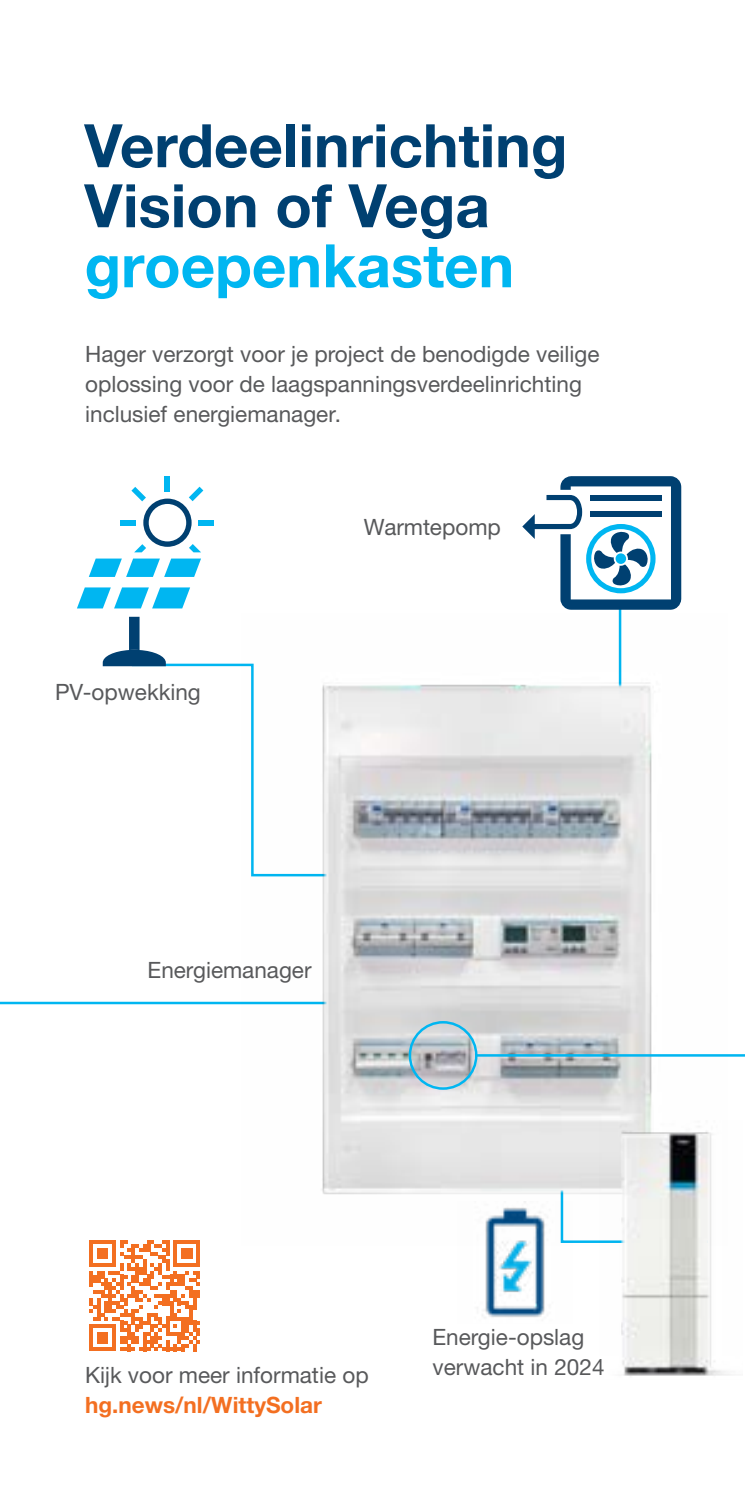
<style>
.page{position:relative;width:745px;height:1489px;background:#fff}
.page>*{position:absolute;margin:0;border:0;box-sizing:border-box;transform-origin:0 0}
.t1{font:700 60px/60px "Helvetica Neue LTW1 G";color:#004071}
.t2{font:700 60px "Helvetica Neue LTW1 G";color:#00b6f1}
.t3{font:22.5px/30px "Helvetica Neue LTW1 G";color:#58595b}
.t4{font:700 22.5px "Helvetica Neue LTW1 G";color:#f36f21}
</style>
<div class="page">
<svg style="left:0;top:1001px;width:241px;height:4px"></svg>
<svg style="left:129px;top:663px;width:112px;height:4px"></svg>
<img style="left:241px;top:613px;width:486px;height:630px">
<div style="left:408px;top:1020px;width:69px;height:69px;border:2px solid #00b6f1;border-radius:50%"></div>
<svg style="left:89px;top:1240px;width:111px;height:111px"></svg>
<svg style="left:522px;top:476px;width:158px;height:133px"></svg>
<svg style="left:89px;top:558px;width:112px;height:19px"></svg>
<svg style="left:77px;top:587px;width:113px;height:21px"></svg>
<svg style="left:103px;top:616px;width:63px;height:50px"></svg>
<div style="left:165px;top:476px;width:5px;height:15px;background:#00b6f1"></div>
<div style="left:120px;top:520px;width:15px;height:5px;background:#00b6f1"></div>
<div style="left:198px;top:520px;width:15px;height:5px;background:#00b6f1"></div>
<svg style="left:131px;top:486px;width:72px;height:66px"></svg>
<img style="left:457px;top:1201px;width:115px;height:117px">
<hr style="left:476px;top:1054px;width:268px;height:2px;background:#00b6f1">
<img style="left:599px;top:1120px;width:132px;height:256px">
<h1 class="t1" style="left:84px;top:115px;width:484px">Verdeelinrichting<br>Vision of Vega</h1>
<h1 class="t2" style="left:84px;top:229px;width:431px">groepenkasten</h1>
<p class="t3" style="left:85px;top:339px;width:515px">Hager verzorgt voor je project de benodigde veilige oplossing voor de laagspanningsverdeelinrichting inclusief energiemanager.</p>
<p class="t3" style="left:55px;top:676px;width:147px">PV-opwekking</p>
<p class="t3" style="left:363px;top:511px;width:138px">Warmtepomp</p>
<p class="t3" style="left:147px;top:954px;width:165px">Energiemanager</p>
<p class="t3" style="left:85px;top:1359px;width:285px">Kijk voor meer informatie op</p>
<p class="t4" style="left:85px;top:1390px;width:238px">hg.news/nl/WittySolar</p>
<p class="t3" style="left:432px;top:1321px;width:173px">Energie-opslag verwacht in 2024</p>
</div>
